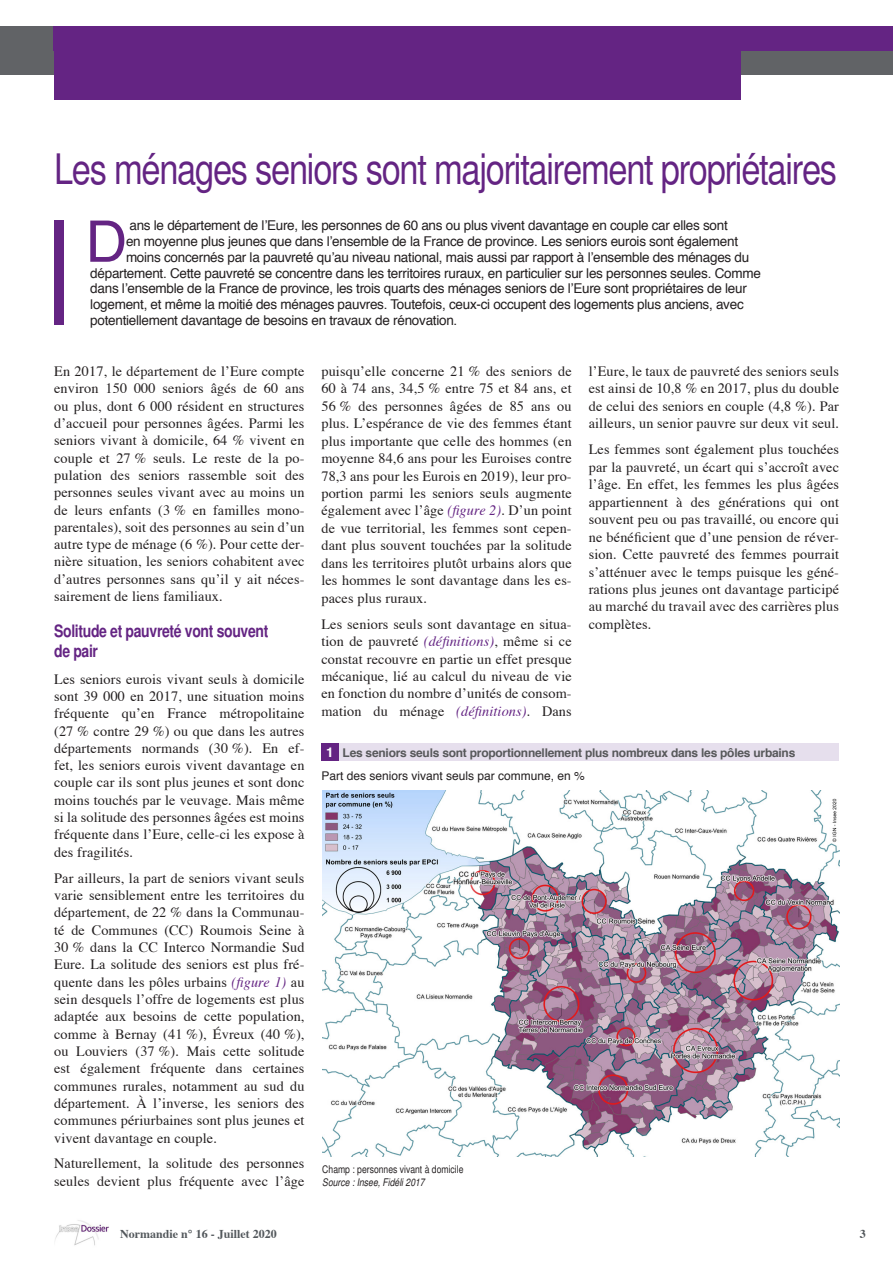
<style>
.page{position:relative;width:893px;height:1263px;background:#fff}
.page>*{position:absolute;margin:0;border:0;box-sizing:border-box;transform-origin:0 0}
.Chapo{font:57.45px "Helvetica";color:#642483}
.t1{font:condensed 42px "Helvetica";letter-spacing:-.03em;color:#642483}
.t2{font:700 condensed 17.1px/20.5px "Helvetica";letter-spacing:-.02em;color:#642483}
.t3{font:14.25px/17.4px "Times";letter-spacing:.01em;color:#231f20;text-align:justify}
.Chapo-2{font:13.5px "Helvetica";letter-spacing:-.02em;color:#231f20}
.t4{font:700 13.5px "Helvetica";color:#fff}
.t5{font:700 12px "Helvetica";letter-spacing:-.02em;color:#57585a}
._10_Tableau_texte{font:12px "Helvetica";color:#231f20}
.t6{font:700 12px "Times";color:#53585c}
.t7{font:condensed 10.5px "Helvetica";color:#231f20}
.t8{font:italic condensed 10.5px "Helvetica";color:#231f20}
.s1{font-style:italic;color:#642483}
</style>
<div class="page">
<img style="left:55px;top:1220px;width:54px;height:26px">
<div style="left:0;top:27px;width:893px;height:48px;background:#616366"></div>
<div style="left:54px;top:27px;width:839px;height:24px;background:#642483"></div>
<div style="left:54px;top:27px;width:686px;height:73px;background:#642483"></div>
<div style="left:54px;top:220px;width:10px;height:105px;background:#642483"></div>
<div style="left:321px;top:744px;width:518px;height:17px;background:#e6dfed"></div>
<div style="left:321px;top:744px;width:17px;height:17px;background:#642483"></div>
<img style="left:322px;top:791px;width:517px;height:365px">
<p class="t1" style="left:54px;top:144px;width:785px">Les ménages seniors sont majoritairement propriétaires</p>
<p class="Chapo" style="left:86px;top:197px;width:43px">D</p>
<p class="Chapo-2" style="left:129px;top:215px;width:600px">ans le département de l’Eure, les personnes de 60 ans ou plus vivent davantage en couple car elles sont</p>
<p class="Chapo-2" style="left:126px;top:231px;width:614px">en moyenne plus jeunes que dans l’ensemble de la France de province. Les seniors eurois sont également</p>
<p class="Chapo-2" style="left:126px;top:247px;width:625px">moins concernés par la pauvreté qu’au niveau national, mais aussi par rapport à l’ensemble des ménages du</p>
<p class="Chapo-2" style="left:90px;top:262px;width:672px">département. Cette pauvreté se concentre dans les territoires ruraux, en particulier sur les personnes seules. Comme</p>
<p class="Chapo-2" style="left:90px;top:278px;width:658px">dans l’ensemble de la France de province, les trois quarts des ménages seniors de l’Eure sont propriétaires de leur</p>
<p class="Chapo-2" style="left:90px;top:294px;width:655px">logement, et même la moitié des ménages pauvres. Toutefois, ceux-ci occupent des logements plus anciens, avec</p>
<p class="Chapo-2" style="left:90px;top:310px;width:368px">potentiellement davantage de besoins en travaux de rénovation.</p>
<p class="t3" style="left:54px;top:361px;width:252px">En 2017, le département de l’Eure compte environ 150 000 seniors âgés de 60 ans ou plus, dont 6 000 résident en structures d’accueil pour personnes âgées. Parmi les seniors vivant à domicile, 64 % vivent en couple et 27 % seuls. Le reste de la po&shy;pulation des seniors rassemble soit des personnes seules vivant avec au moins un de leurs enfants (3 % en familles mono&shy;parentales), soit des personnes au sein d’un autre type de ménage (6 %). Pour cette der&shy;nière situation, les seniors cohabitent avec d’autres personnes sans qu’il y ait néces&shy;sairement de liens familiaux.</p>
<p class="t2" style="left:54px;top:620px;width:216px">Solitude et pauvreté vont souvent de pair</p>
<p class="t3" style="left:54px;top:669px;width:252px">Les seniors eurois vivant seuls à domicile sont 39 000 en 2017, une situation moins fréquente qu’en France métropolitaine (27 % contre 29 %) ou que dans les autres départements normands (30 %). En ef&shy;fet, les seniors eurois vivent davantage en couple car ils sont plus jeunes et sont donc moins touchés par le veuvage. Mais même si la solitude des personnes âgées est moins fréquente dans l’Eure, celle-ci les expose à des fragilités.</p>
<p class="t3" style="left:54px;top:868px;width:252px">Par ailleurs, la part de seniors vivant seuls varie sensiblement entre les territoires du département, de 22 % dans la Communau&shy;té de Communes (CC) Roumois Seine à 30 % dans la CC Interco Normandie Sud Eure. La solitude des seniors est plus fré&shy;quente dans les pôles urbains <span class="s1">(figure 1)</span> au sein desquels l’offre de logements est plus adaptée aux besoins de cette population, comme à Bernay (41 %), Évreux (40 %), ou Louviers (37 %). Mais cette solitude est également fréquente dans certaines communes rurales, notamment au sud du département. À l’inverse, les seniors des communes périurbaines sont plus jeunes et vivent davantage en couple.</p>
<p class="t3" style="left:54px;top:1154px;width:252px">Naturellement, la solitude des personnes seules devient plus fréquente avec l’âge</p>
<p class="t3" style="left:321px;top:361px;width:252px">puisqu’elle concerne 21 % des seniors de 60 à 74 ans, 34,5 % entre 75 et 84 ans, et 56 % des personnes âgées de 85 ans ou plus. L’espérance de vie des femmes étant plus importante que celle des hommes (en moyenne 84,6 ans pour les Euroises contre 78,3 ans pour les Eurois en 2019), leur pro&shy;portion parmi les seniors seuls augmente également avec l’âge <span class="s1">(figure 2)</span>. D’un point de vue territorial, les femmes sont cepen&shy;dant plus souvent touchées par la solitude dans les territoires plutôt urbains alors que les hommes le sont davantage dans les es&shy;paces plus ruraux.</p>
<p class="t3" style="left:321px;top:614px;width:252px">Les seniors seuls sont davantage en situa&shy;tion de pauvreté <span class="s1">(définitions)</span>, même si ce constat recouvre en partie un effet presque mécanique, lié au calcul du niveau de vie en fonction du nombre d’unités de consom&shy;mation du ménage <span class="s1">(définitions)</span>. Dans</p>
<p class="t3" style="left:589px;top:361px;width:252px">l’Eure, le taux de pauvreté des seniors seuls est ainsi de 10,8 % en 2017, plus du double de celui des seniors en couple (4,8 %). Par ailleurs, un senior pauvre sur deux vit seul.</p>
<p class="t3" style="left:589px;top:440px;width:252px">Les femmes sont également plus touchées par la pauvreté, un écart qui s’accroît avec l’âge. En effet, les femmes les plus âgées appartiennent à des générations qui ont souvent peu ou pas travaillé, ou encore qui ne bénéficient que d’une pension de réver&shy;sion. Cette pauvreté des femmes pourrait s’atténuer avec le temps puisque les géné&shy;rations plus jeunes ont davantage participé au marché du travail avec des carrières plus complètes.</p>
<p class="t4" style="left:326px;top:741px;width:9px">1</p>
<p class="t5" style="left:343px;top:743px;width:454px">Les seniors seuls sont proportionnellement plus nombreux dans les pôles urbains</p>
<p class="_10_Tableau_texte" style="left:321px;top:766px;width:265px">Part des seniors vivant seuls par commune, en %</p>
<p class="t7" style="left:322px;top:1163px;width:143px">Champ : personnes vivant à domicile</p>
<p class="t8" style="left:322px;top:1176px;width:104px">Source : Insee, Fidéli 2017</p>
<p class="t6" style="left:120px;top:1222px;width:158px">Normandie n° 16 - Juillet 2020</p>
<p class="t6" style="left:860px;top:1222px;width:7px">3</p>
</div>
